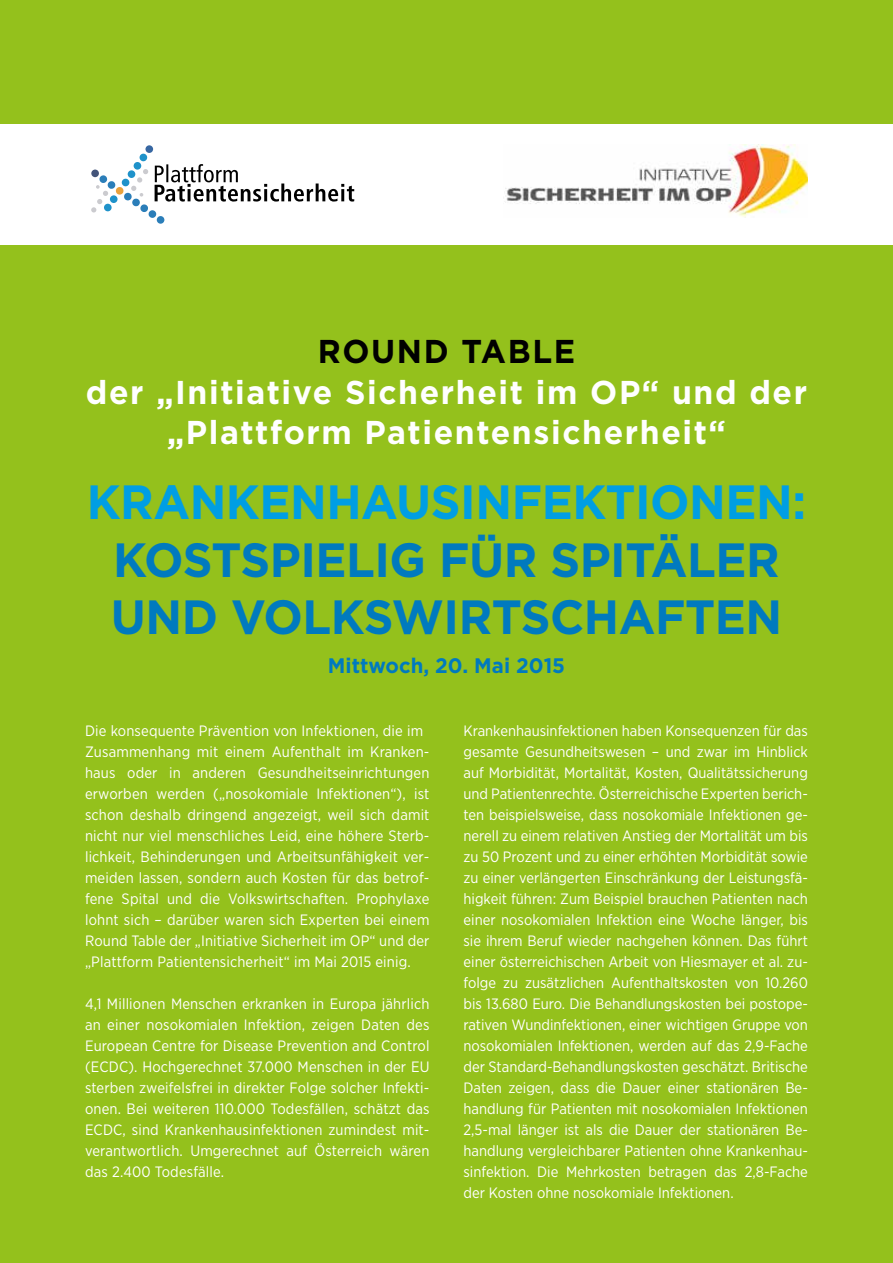
<style>
.page{position:relative;width:893px;height:1263px;background:#94c11c}
.page>*{position:absolute;margin:0;border:0;box-sizing:border-box;transform-origin:0 0}
.t1{font:700 48px/57.6px "Gotham";letter-spacing:-.01em;color:#007abf}
.t2{font:700 48px "Gotham";letter-spacing:-.01em;color:#009ee3}
.t3{font:700 33px/40.5px "Gotham";letter-spacing:.05em;color:#fff;text-align:center}
.t4{font:700 33px "Gotham";letter-spacing:.05em;color:#000}
.t5{font:700 21px "Gotham";color:#007abf}
.t6{font:15px/21px "Gotham Narrow";letter-spacing:.01em;color:#fff;text-align:justify}
</style>
<div class="page">
<div style="left:0;top:124px;width:893px;height:121px;background:#fff"></div>
<img style="left:505px;top:144px;width:303px;height:74px">
<div style="left:145px;top:145px;width:8px;height:8px;background:#3767a2;border-radius:50%"></div>
<div style="left:140px;top:154px;width:7px;height:7px;background:#1f92ca;border-radius:50%"></div>
<div style="left:134px;top:162px;width:7px;height:8px;background:#1f92ca;border-radius:50%"></div>
<div style="left:157px;top:216px;width:7px;height:8px;background:#2b7eb9;border-radius:50%"></div>
<div style="left:148px;top:210px;width:9px;height:8px;background:#2b7eb9;border-radius:3px"></div>
<svg style="left:91px;top:169px;width:58px;height:44px"></svg>
<div style="left:99px;top:175px;width:8px;height:8px;background:#2b7eb9;border-radius:3px"></div>
<div style="left:91px;top:170px;width:8px;height:7px;background:#43547a;border-radius:50%"></div>
<svg style="left:155px;top:164px;width:199px;height:38px"></svg>
<h2 class="t4" style="left:318px;top:329px;width:259px">ROUND TABLE</h2>
<h2 class="t3" style="left:86px;top:371px;width:723px">der „Initiative Sicherheit im OP“ und der „Plattform Patientensicherheit“</h2>
<h1 class="t2" style="left:87px;top:470px;width:721px">KRANKENHAUSINFEKTIONEN:</h1>
<h1 class="t1" style="left:111px;top:530px;width:673px">KOSTSPIELIG FÜR SPITÄLER<br>UND VOLKSWIRTSCHAFTEN</h1>
<h3 class="t5" style="left:328px;top:652px;width:239px">Mittwoch, 20. Mai 2015</h3>
<p class="t6" style="left:85px;top:719px;width:346px;text-align:left">Die konsequente Prävention von Infektionen, die im Zusammenhang mit einem Aufenthalt im Kranken&shy;haus oder in anderen Gesundheitseinrichtungen erworben werden („nosokomiale Infektionen“), ist schon deshalb dringend angezeigt, weil sich damit nicht nur viel menschliches Leid, eine höhere Sterb&shy;lichkeit, Behinderungen und Arbeitsunfähigkeit ver&shy;meiden lassen, sondern auch Kosten für das betrof&shy;fene Spital und die Volkswirtschaften. Prophylaxe lohnt sich – darüber waren sich Experten bei einem Round Table der „Initiative Sicherheit im OP“ und der „Plattform Patientensicherheit“ im Mai 2015 einig.</p>
<p class="t6" style="left:85px;top:992px;width:346px">4,1 Millionen Menschen erkranken in Europa jährlich an einer nosokomialen Infektion, zeigen Daten des European Centre for Disease Prevention and Control (ECDC). Hochgerechnet 37.000 Menschen in der EU sterben zweifelsfrei in direkter Folge solcher Infekti&shy;onen. Bei weiteren 110.000 Todesfällen, schätzt das ECDC, sind Krankenhausinfektionen zumindest mit&shy;verantwortlich. Umgerechnet auf Österreich wären das 2.400 Todesfälle.</p>
<p class="t6" style="left:463px;top:719px;width:346px">Krankenhausinfektionen haben Konsequenzen für das gesamte Gesundheitswesen – und zwar im Hinblick auf Morbidität, Mortalität, Kosten, Qualitätssicherung und Patientenrechte. Österreichische Experten berich&shy;ten beispielsweise, dass nosokomiale Infektionen ge&shy;nerell zu einem relativen Anstieg der Mortalität um bis zu 50 Prozent und zu einer erhöhten Morbidität sowie zu einer verlängerten Einschränkung der Leistungsfä&shy;higkeit führen: Zum Beispiel brauchen Patienten nach einer nosokomialen Infektion eine Woche länger, bis sie ihrem Beruf wieder nachgehen können. Das führt einer österreichischen Arbeit von Hiesmayer et al. zu&shy;folge zu zusätzlichen Aufenthaltskosten von 10.260 bis 13.680 Euro. Die Behandlungskosten bei postope&shy;rativen Wundinfektionen, einer wichtigen Gruppe von nosokomialen Infektionen, werden auf das 2,9-Fache der Standard-Behandlungskosten geschätzt. Britische Daten zeigen, dass die Dauer einer stationären Be&shy;handlung für Patienten mit nosokomialen Infektionen 2,5-mal länger ist als die Dauer der stationären Be&shy;handlung vergleichbarer Patienten ohne Krankenhau&shy;sinfektion. Die Mehrkosten betragen das 2,8-Fache der Kosten ohne nosokomiale Infektionen.</p>
</div>
